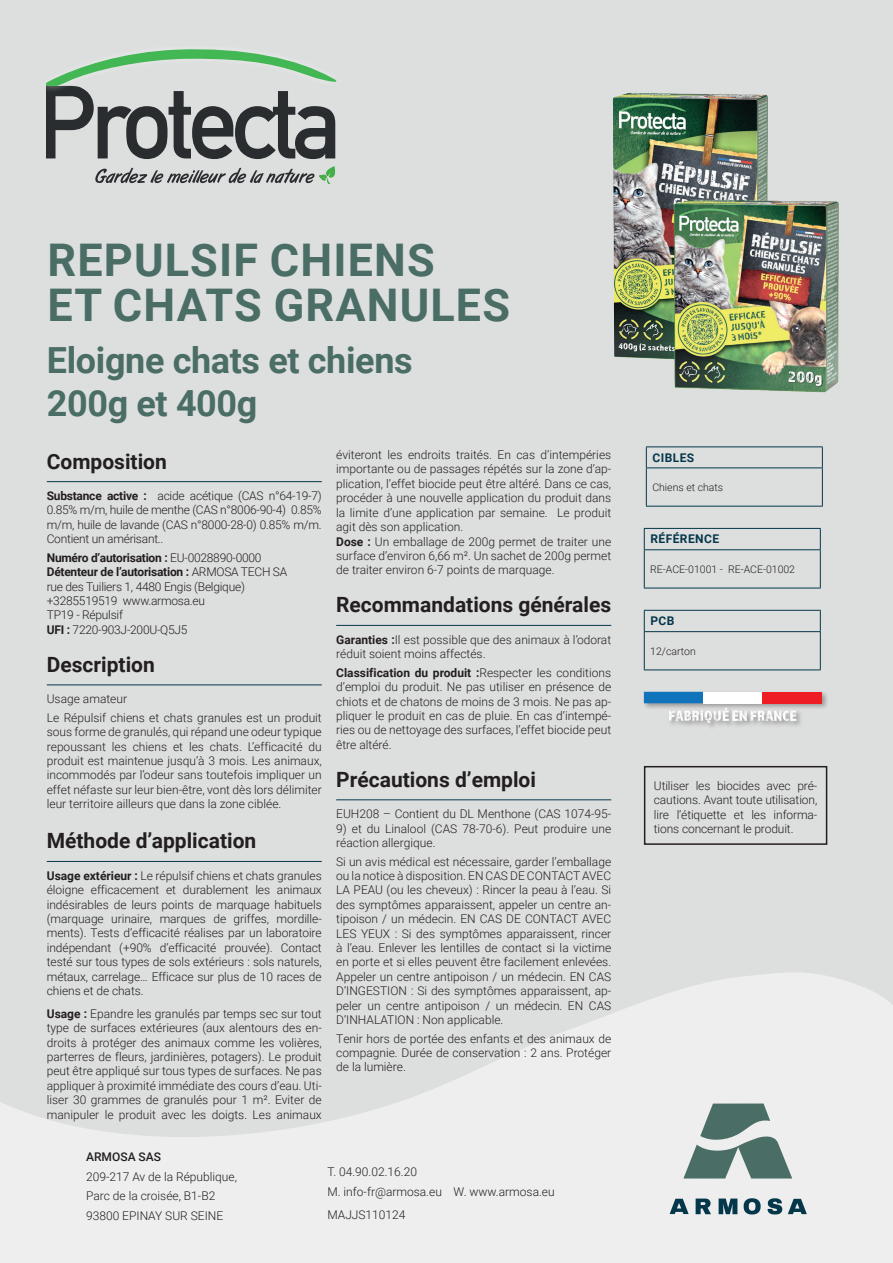
<style>
.page{position:relative;width:893px;height:1263px;background:#dddede}
.page>*{position:absolute;margin:0;border:0;box-sizing:border-box;transform-origin:0 0}
.t1{font:700 45px/45px "Roboto";letter-spacing:.025em;color:#4a6d65}
.t2{font:700 36px/43.2px "Roboto";letter-spacing:-.01em;color:#4a6d65}
.t3{font:700 21px "Roboto";color:#231f20}
.t4{font:300 12px/14.4px "Roboto";color:#231f20;text-align:justify}
.t5{font:300 12px/14.4px "Roboto";letter-spacing:-.02em;color:#231f20}
.t6{font:700 12px "Roboto";letter-spacing:.035em;color:#05374b}
.t7{font:500 12px "Roboto";color:#231f20}
.t8{font:300 10.5px "Roboto";color:#231f20}
.s1{font-weight:700}
</style>
<div class="page">
<svg style="left:0;top:973px;width:893px;height:290px;fill:#edeeed"></svg>
<hr style="left:646px;top:446px;width:177px;height:1px;background:#05374b">
<svg style="left:646px;top:447px;width:177px;height:59px"></svg>
<hr style="left:646px;top:467px;width:177px;height:1px;background:#05374b">
<hr style="left:646px;top:468px;width:1px;height:38px;background:#05374b">
<hr style="left:822px;top:468px;width:1px;height:38px;background:#05374b">
<hr style="left:646px;top:506px;width:177px;height:1px;background:#05374b">
<svg style="left:683px;top:1103px;width:109px;height:75px"></svg>
<svg style="left:788px;top:1199px;width:19px;height:15px"></svg>
<svg style="left:670px;top:1199px;width:19px;height:15px"></svg>
<svg style="left:696px;top:1198px;width:15px;height:16px"></svg>
<svg style="left:719px;top:1198px;width:18px;height:16px"></svg>
<svg style="left:744px;top:1198px;width:17px;height:16px"></svg>
<svg style="left:768px;top:1198px;width:14px;height:16px"></svg>
<svg style="left:95px;top:166px;width:240px;height:18px"></svg>
<svg style="left:47px;top:49px;width:290px;height:110px"></svg>
<svg style="left:644px;top:528px;width:177px;height:60px"></svg>
<hr style="left:644px;top:549px;width:177px;height:1px;background:#05374b">
<hr style="left:644px;top:550px;width:1px;height:38px;background:#05374b">
<hr style="left:820px;top:550px;width:1px;height:38px;background:#05374b">
<hr style="left:644px;top:588px;width:177px;height:1px;background:#05374b">
<svg style="left:644px;top:610px;width:177px;height:59px"></svg>
<hr style="left:644px;top:631px;width:177px;height:1px;background:#05374b">
<hr style="left:644px;top:632px;width:1px;height:37px;background:#05374b">
<hr style="left:820px;top:632px;width:1px;height:37px;background:#05374b">
<hr style="left:644px;top:669px;width:177px;height:1px;background:#05374b">
<div style="left:642px;top:690px;width:187px;height:41px;background:#231f20;opacity:.36"></div>
<div style="left:644px;top:692px;width:59px;height:11px;background:#1074bc"></div>
<div style="left:703px;top:692px;width:59px;height:11px;background:#fff"></div>
<div style="left:762px;top:692px;width:59px;height:11px;background:#ee1d23"></div>
<svg style="left:669px;top:708px;width:127px;height:15px"></svg>
<hr style="left:47px;top:481px;width:275px;height:1px;background:#05374b">
<hr style="left:47px;top:684px;width:275px;height:1px;background:#05374b">
<hr style="left:47px;top:861px;width:275px;height:1px;background:#05374b">
<hr style="left:336px;top:625px;width:275px;height:1px;background:#05374b">
<hr style="left:336px;top:799px;width:275px;height:1px;background:#05374b">
<img style="left:613px;top:93px;width:155px;height:265px">
<img style="left:636px;top:169px;width:203px;height:224px">
<div style="left:644px;top:766px;width:183px;height:79px;border:2px solid #231f20"></div>
<h1 class="t1" style="left:48px;top:235px;width:464px">REPULSIF CHIENS<br>ET CHATS GRANULES</h1>
<h2 class="t2" style="left:47px;top:337px;width:367px">Eloigne chats et chiens<br>200g et 400g</h2>
<h3 class="t3" style="left:47px;top:446px;width:122px">Composition</h3>
<p class="t4" style="left:47px;top:488px;width:277px"><span class="s1">Substance active :</span> acide acétique (CAS n°64-19-7)<br>0.85% m/m, huile de menthe (CAS n°8006-90-4) 0.85% m/m, huile de lavande (CAS n°8000-28-0) 0.85% m/m.<br>Contient un amérisant..</p>
<p class="t5" style="left:47px;top:550px;width:242px"><span class="s1">Numéro d’autorisation :</span> EU-0028890-0000<br><span class="s1">Détenteur de l’autorisation :</span> ARMOSA TECH SA rue des Tuiliers 1, 4480 Engis (Belgique) +3285519519 www.armosa.eu<br>TP19 - Répulsif<br><span class="s1">UFI :</span> 7220-903J-200U-Q5J5</p>
<h3 class="t3" style="left:47px;top:650px;width:110px">Description</h3>
<p class="t4" style="left:47px;top:689px;width:277px;line-height:18.6px">Usage amateur<br>Le Répulsif chiens et chats granules est un produit</p>
<p class="t4" style="left:47px;top:724px;width:277px">sous forme de granulés, qui répand une odeur typique repoussant les chiens et les chats. L’efficacité du produit est maintenue jusqu’à 3 mois. Les animaux, incommodés par l’odeur sans toutefois impliquer un effet néfaste sur leur bien-être, vont dès lors délimiter leur territoire ailleurs que dans la zone ciblée.</p>
<h3 class="t3" style="left:47px;top:826px;width:211px">Méthode d’application</h3>
<p class="t4" style="left:47px;top:868px;width:277px"><span class="s1">Usage extérieur :</span> Le répulsif chiens et chats granules éloigne efficacement et durablement les animaux indésirables de leurs points de marquage habituels (marquage urinaire, marques de griffes, mordille&shy;ments). Tests d’efficacité réalises par un laboratoire indépendant (+90% d’efficacité prouvée). Contact testé sur tous types de sols extérieurs : sols naturels, métaux, carrelage… Efficace sur plus de 10 races de chiens et de chats.</p>
<p class="t4" style="left:47px;top:1006px;width:277px"><span class="s1">Usage :</span> Epandre les granulés par temps sec sur tout type de surfaces extérieures (aux alentours des en&shy;droits à protéger des animaux comme les volières, parterres de fleurs, jardinières, potagers). Le produit peut être appliqué sur tous types de surfaces. Ne pas appliquer à proximité immédiate des cours d’eau. Uti&shy;liser 30 grammes de granulés pour 1 m². Eviter de manipuler le produit avec les doigts. Les animaux</p>
<p class="t4" style="left:336px;top:447px;width:277px;text-align:left">éviteront les endroits traités. En cas d’intempéries importante ou de passages répétés sur la zone d’ap&shy;plication, l’effet biocide peut être altéré. Dans ce cas, procéder à une nouvelle application du produit dans la limite d’une application par semaine. Le produit agit dès son application.<br><span class="s1">Dose :</span> Un emballage de 200g permet de traiter une surface d’environ 6,66 m². Un sachet de 200g permet de traiter environ 6-7 points de marquage.</p>
<h3 class="t3" style="left:336px;top:590px;width:277px">Recommandations générales</h3>
<p class="t4" style="left:336px;top:632px;width:277px"><span class="s1">Garanties :</span>Il est possible que des animaux à l’odorat réduit soient moins affectés.</p>
<p class="t4" style="left:336px;top:665px;width:277px"><span class="s1">Classification du produit :</span>Respecter les conditions d’emploi du produit. Ne pas utiliser en présence de chiots et de chatons de moins de 3 mois. Ne pas ap&shy;pliquer le produit en cas de pluie. En cas d’intempé&shy;ries ou de nettoyage des surfaces, l’effet biocide peut être altéré.</p>
<h3 class="t3" style="left:336px;top:764px;width:201px">Précautions d’emploi</h3>
<p class="t4" style="left:336px;top:806px;width:276px">EUH208 – Contient du DL Menthone (CAS 1074-95-</p>
<p class="t4" style="left:336px;top:821px;width:277px">9) et du Linalool (CAS 78-70-6). Peut produire une réaction allergique.</p>
<p class="t4" style="left:336px;top:854px;width:277px">Si un avis médical est nécessaire, garder l’emballage ou la notice à disposition. EN CAS DE CONTACT AVEC LA PEAU (ou les cheveux) : Rincer la peau à l’eau. Si des symptômes apparaissent, appeler un centre an&shy;tipoison / un médecin. EN CAS DE CONTACT AVEC LES YEUX : Si des symptômes apparaissent, rincer à l’eau. Enlever les lentilles de contact si la victime en porte et si elles peuvent être facilement enlevées.<br>Appeler un centre antipoison / un médecin. EN CAS D’INGESTION : Si des symptômes apparaissent, ap&shy;peler un centre antipoison / un médecin. EN CAS D’INHALATION : Non applicable.</p>
<p class="t4" style="left:336px;top:1031px;width:277px">Tenir hors de portée des enfants et des animaux de compagnie. Durée de conservation : 2 ans. Protéger de la lumière.</p>
<p class="t7" style="left:86px;top:1148px;width:76px">ARMOSA SAS</p>
<p class="t4" style="left:86px;top:1166px;width:152px;line-height:19.5px;text-align:left">209-217 Av de la République,<br>Parc de la croisée, B1-B2<br>93800 EPINAY SUR SEINE</p>
<p class="t4" style="left:327px;top:1162px;width:229px;line-height:19.5px">T. 04.90.02.16.20<br>M. info-fr@armosa.eu W. www.armosa.eu</p>
<p class="t4" style="left:327px;top:1207px;width:80px">MAJJS110124</p>
<p class="t6" style="left:652px;top:449px;width:43px">CIBLES</p>
<p class="t8" style="left:652px;top:480px;width:72px">Chiens et chats</p>
<p class="t6" style="left:650px;top:531px;width:70px">RÉFÉRENCE</p>
<p class="t8" style="left:650px;top:562px;width:146px">RE-ACE-01001 - RE-ACE-01002</p>
<p class="t6" style="left:650px;top:613px;width:26px">PCB</p>
<p class="t8" style="left:650px;top:644px;width:47px">12/carton</p>
<p class="t4" style="left:654px;top:778px;width:165px">Utiliser les biocides avec pré&shy;cautions. Avant toute utilisation, lire l’étiquette et les informa&shy;tions concernant le produit.</p>
</div>
